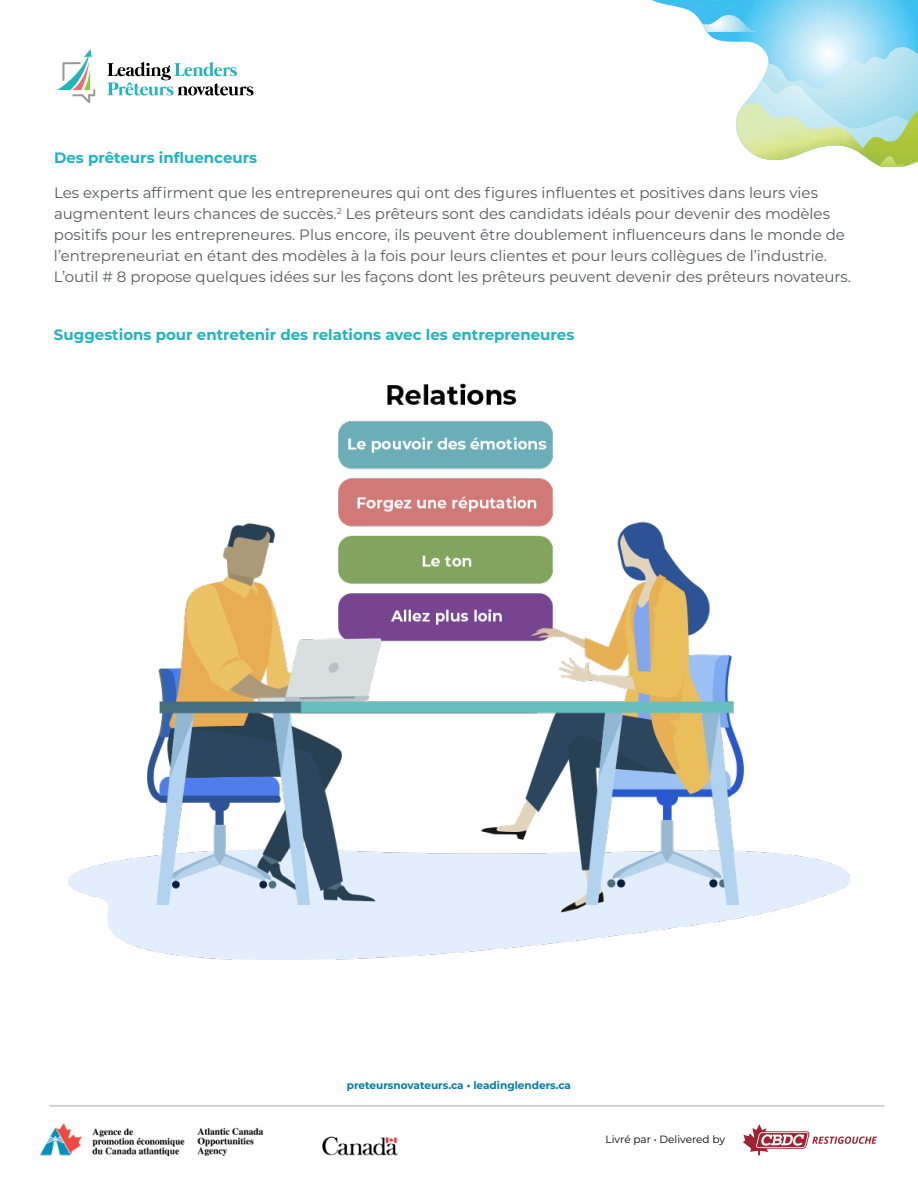
<style>
.page{position:relative;width:918px;height:1188px;background:#fff}
.page>*{position:absolute;margin:0;border:0;box-sizing:border-box;transform-origin:0 0}
.t1{font:15px/21px "Montserrat";color:#58595b}
.t2{font:700 15px "Montserrat";color:#1eb5bd}
.t3{font:700 10.5px "Montserrat";color:#007da3}
.t4{font:10.5px "Montserrat";color:#000}
</style>
<div class="page">
<img style="left:40px;top:1123px;width:357px;height:33px">
<img style="left:652px;top:0;width:266px;height:47px">
<img style="left:761px;top:47px;width:157px;height:33px">
<img style="left:745px;top:80px;width:173px;height:29px">
<img style="left:910px;top:109px;width:8px;height:56px">
<img style="left:736px;top:103px;width:174px;height:63px">
<svg style="left:910px;top:158px;width:8px;height:6px"></svg>
<img style="left:880px;top:156px;width:25px;height:11px">
<img style="left:703px;top:15px;width:55px;height:17px">
<svg style="left:57px;top:49px;width:38px;height:54px"></svg>
<svg style="left:107px;top:62px;width:147px;height:34px"></svg>
<svg style="left:743px;top:1124px;width:134px;height:31px"></svg>
<hr style="left:49px;top:1106px;width:836px;height:1px;background:#a7a9ac">
<img style="left:68px;top:383px;width:782px;height:576px">
<p class="t2" style="left:54px;top:147px;width:205px">Des prêteurs influenceurs</p>
<p class="t1" style="left:54px;top:181px;width:799px">Les experts affirment que les entrepreneures qui ont des figures influentes et positives dans leurs vies augmentent leurs chances de succès.<sup>2</sup> Les prêteurs sont des candidats idéals pour devenir des modèles positifs pour les entrepreneures. Plus encore, ils peuvent être doublement influenceurs dans le monde de l’entrepreneuriat en étant des modèles à la fois pour leurs clientes et pour leurs collègues de l’industrie.<br>L’outil # 8 propose quelques idées sur les façons dont les prêteurs peuvent devenir des prêteurs novateurs.</p>
<p class="t2" style="left:54px;top:324px;width:522px">Suggestions pour entretenir des relations avec les entrepreneures</p>
<p class="t3" style="left:347px;top:1077px;width:226px">preteursnovateurs.ca • leadinglenders.ca</p>
<p class="t4" style="left:606px;top:1132px;width:121px">Livré par • Delivered by</p>
</div>
